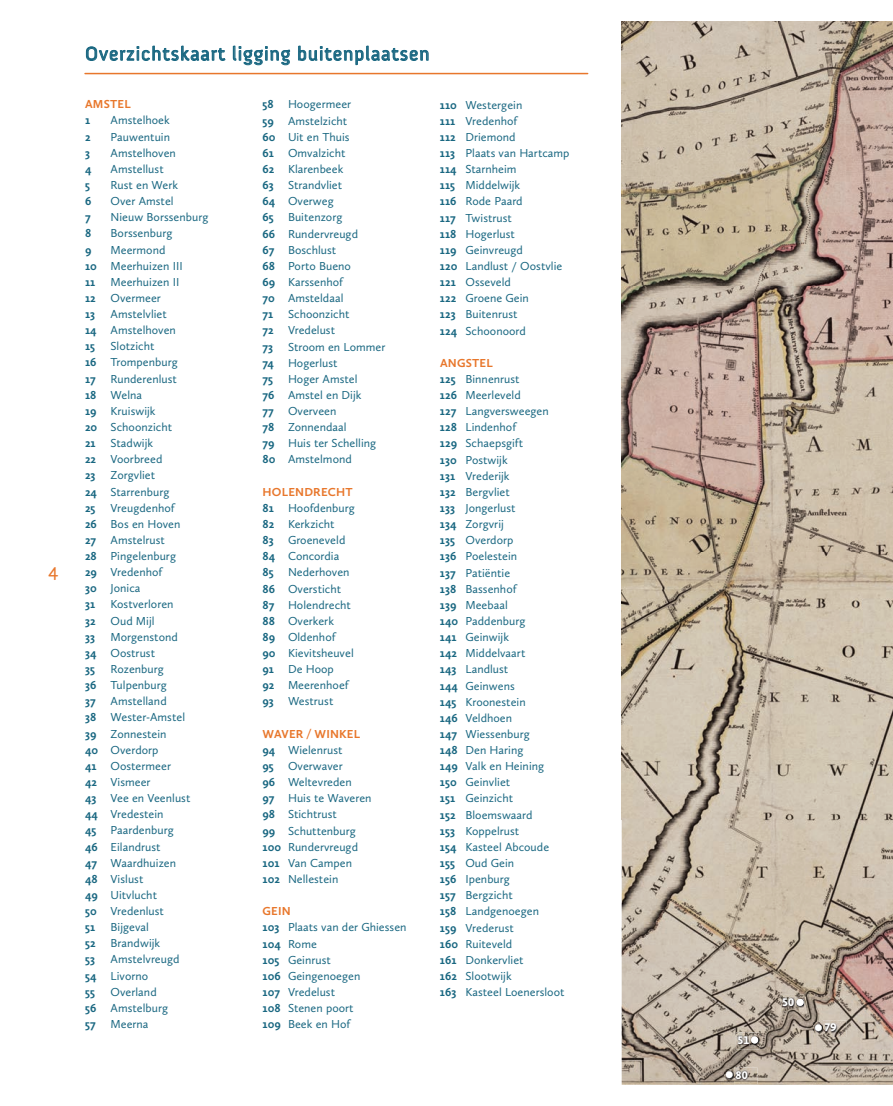
<style>
.page{position:relative;width:893px;height:1106px;background:#fff}
.page>*{position:absolute;margin:0;border:0;box-sizing:border-box;transform-origin:0 0}
.t1{font:19.5px "Anivers";letter-spacing:.05em;color:#196781}
.t2{font:18.75px "Anivers";color:#e8772c}
.t3{font:12px/16.2px "Calluna Sans";letter-spacing:.005em;color:#196781}
.t4{font:700 12px "Calluna Sans";color:#196781}
.t5{font:700 12px "Calluna Sans";letter-spacing:.02em;color:#e8772c}
.t6{font:900 11.55px "Calluna Sans";color:#fff}
.s1{font-weight:700}
.s2{font-weight:700;color:#e8772c}
</style>
<div class="page">
<hr style="left:85px;top:73px;width:503px;height:1px;background:#e8772c">
<img style="left:622px;top:21px;width:271px;height:1063px">
<img style="left:781px;top:994px;width:23px;height:17px">
<svg style="left:795px;top:997px;width:11px;height:11px"></svg>
<img style="left:736px;top:1032px;width:23px;height:17px">
<svg style="left:749px;top:1034px;width:11px;height:11px"></svg>
<img style="left:823px;top:1020px;width:23px;height:17px">
<svg style="left:813px;top:1022px;width:11px;height:11px"></svg>
<img style="left:734px;top:1067px;width:23px;height:17px">
<svg style="left:724px;top:1069px;width:11px;height:11px"></svg>
<h2 class="t2" style="left:48px;top:560px;width:12px">4</h2>
<h1 class="t1" style="left:85px;top:43px;width:346px">Overzichtskaart ligging buitenplaatsen</h1>
<p class="t5" style="left:85px;top:97px;width:47px">AMSTEL</p>
<p class="t4" style="left:85px;top:113px;width:7px">1</p>
<p class="t3" style="left:111px;top:112px;width:61px">Amstelhoek</p>
<p class="t4" style="left:85px;top:129px;width:7px">2</p>
<p class="t3" style="left:111px;top:128px;width:61px">Pauwentuin</p>
<p class="t4" style="left:85px;top:145px;width:6px">3</p>
<p class="t3" style="left:111px;top:144px;width:67px">Amstelhoven</p>
<p class="t4" style="left:85px;top:161px;width:8px">4</p>
<p class="t3" style="left:111px;top:160px;width:55px">Amstellust</p>
<p class="t4" style="left:85px;top:177px;width:6px">5</p>
<p class="t3" style="left:111px;top:177px;width:69px">Rust en Werk</p>
<p class="t4" style="left:85px;top:194px;width:8px">6</p>
<p class="t3" style="left:111px;top:193px;width:65px">Over Amstel</p>
<p class="t4" style="left:85px;top:210px;width:7px">7</p>
<p class="t3" style="left:111px;top:209px;width:99px">Nieuw Borssenburg</p>
<p class="t4" style="left:85px;top:226px;width:8px">8</p>
<p class="t3" style="left:111px;top:225px;width:63px">Borssenburg</p>
<p class="t4" style="left:85px;top:242px;width:8px">9</p>
<p class="t3" style="left:85px;top:241px;width:99px;text-indent:26px">Meermond<br><span class="s1">10</span> Meerhuizen III<br><span class="s1">11</span></p>
<p class="t3" style="left:85px;top:273px;width:96px;text-indent:26px">Meerhuizen II<br><span class="s1">12</span> Overmeer<br><span class="s1">13</span></p>
<p class="t3" style="left:85px;top:306px;width:92px;text-indent:26px">Amstelvliet<br><span class="s1">14</span> Amstelhoven<br><span class="s1">15</span></p>
<p class="t3" style="left:85px;top:338px;width:97px;text-indent:26px">Slotzicht<br><span class="s1">16</span> Trompenburg<br><span class="s1">17</span> Runderenlust<br><span class="s1">18</span> Welna<br><span class="s1">19</span> Kruiswijk<br><span class="s1">20</span> Schoonzicht<br><span class="s1">21</span> Stadwijk<br><span class="s1">22</span> Voorbreed<br><span class="s1">23</span> Zorgvliet<br><span class="s1">24</span> Starrenburg<br><span class="s1">25</span> Vreugdenhof<br><span class="s1">26</span> Bos en Hoven<br><span class="s1">27</span> Amstelrust<br><span class="s1">28</span> Pingelenburg<br><span class="s1">29</span> Vredenhof<br><span class="s1">30</span> Jonica<br><span class="s1">31</span></p>
<p class="t3" style="left:85px;top:596px;width:90px;text-indent:26px">Kostverloren<br><span class="s1">32</span> Oud Mijl<br><span class="s1">33</span></p>
<p class="t3" style="left:85px;top:628px;width:94px;text-indent:26px">Morgenstond<br><span class="s1">34</span> Oostrust<br><span class="s1">35</span></p>
<p class="t3" style="left:85px;top:660px;width:107px;text-indent:26px">Rozenburg<br><span class="s1">36</span> Tulpenburg<br><span class="s1">37</span> Amstelland<br><span class="s1">38</span> Wester-Amstel<br><span class="s1">39</span> Zonnestein<br><span class="s1">40</span> Overdorp<br><span class="s1">41</span> Oostermeer<br><span class="s1">42</span> Vismeer<br><span class="s1">43</span> Vee en Veenlust<br><span class="s1">44</span> Vredestein<br><span class="s1">45</span> Paardenburg<br><span class="s1">46</span> Eilandrust<br><span class="s1">47</span> Waardhuizen<br><span class="s1">48</span> Vislust<br><span class="s1">49</span> Uitvlucht<br><span class="s1">50</span> Vredenlust<br><span class="s1">51</span></p>
<p class="t3" style="left:85px;top:919px;width:77px;text-indent:26px">Bijgeval<br><span class="s1">52</span> Brandwijk<br><span class="s1">53</span></p>
<p class="t3" style="left:85px;top:951px;width:96px;text-indent:26px">Amstelvreugd<br><span class="s1">54</span> Livorno<br><span class="s1">55</span></p>
<p class="t3" style="left:85px;top:983px;width:85px;text-indent:26px">Overland<br><span class="s1">56</span> Amstelburg<br><span class="s1">57</span> Meerna</p>
<p class="t3" style="left:262px;top:96px;width:124px"><span class="s1">58</span> Hoogermeer<br><span class="s1">59</span> Amstelzicht<br><span class="s1">60</span> Uit en Thuis<br><span class="s1">61</span> Omvalzicht<br><span class="s1">62</span> Klarenbeek<br><span class="s1">63</span> Strandvliet<br><span class="s1">64</span> Overweg<br><span class="s1">65</span> Buitenzorg<br><span class="s1">66</span> Rundervreugd<br><span class="s1">67</span> Boschlust<br><span class="s1">68</span> Porto Bueno<br><span class="s1">69</span> Karssenhof<br><span class="s1">70</span> Amsteldaal<br><span class="s1">71</span> Schoonzicht<br><span class="s1">72</span> Vredelust<br><span class="s1">73</span> Stroom en Lommer<br><span class="s1">74</span> Hogerlust<br><span class="s1">75</span> Hoger Amstel<br><span class="s1">76</span> Amstel en Dijk<br><span class="s1">77</span> Overveen<br><span class="s1">78</span> Zonnendaal<br><span class="s1">79</span> Huis ter Schelling<br><span class="s1">80</span> Amstelmond</p>
<p class="t3" style="left:262px;top:483px;width:94px"><span class="s2">HOLENDRECHT<br></span><span class="s1">81</span> Hoofdenburg<br><span class="s1">82</span> Kerkzicht<br><span class="s1">83</span> Groeneveld<br><span class="s1">84</span> Concordia<br><span class="s1">85</span> Nederhoven<br><span class="s1">86</span> Oversticht<br><span class="s1">87</span> Holendrecht<br><span class="s1">88</span> Overkerk<br><span class="s1">89</span> Oldenhof<br><span class="s1">90</span> Kievitsheuvel<br><span class="s1">91</span> De Hoop<br><span class="s1">92</span> Meerenhoef<br><span class="s1">93</span> Westrust</p>
<p class="t3" style="left:262px;top:725px;width:111px"><span class="s2">WAVER / WINKEL<br></span><span class="s1">94</span> Wielenrust<br><span class="s1">95</span> Overwaver<br><span class="s1">96</span> Weltevreden<br><span class="s1">97</span> Huis te Waveren<br><span class="s1">98</span> Stichtrust<br><span class="s1">99</span> Schuttenburg<br><span class="s1">100</span> Rundervreugd<br><span class="s1">101</span> Van Campen<br><span class="s1">102</span> Nellestein</p>
<p class="t3" style="left:262px;top:903px;width:146px"><span class="s2">GEIN<br></span><span class="s1">103</span> Plaats van der Ghiessen<br><span class="s1">104</span> Rome<br><span class="s1">105</span> Geinrust<br><span class="s1">106</span> Geingenoegen<br><span class="s1">107</span> Vredelust<br><span class="s1">108</span> Stenen poort<br><span class="s1">109</span> Beek en Hof</p>
<p class="t3" style="left:440px;top:96px;width:131px"><span class="s1">110</span> Westergein<br><span class="s1">111</span> Vredenhof<br><span class="s1">112</span> Driemond<br><span class="s1">113</span> Plaats van Hartcamp<br><span class="s1">114</span> Starnheim<br><span class="s1">115</span> Middelwijk<br><span class="s1">116</span> Rode Paard<br><span class="s1">117</span> Twistrust<br><span class="s1">118</span> Hogerlust<br><span class="s1">119</span> Geinvreugd<br><span class="s1">120</span> Landlust / Oostvlie<br><span class="s1">121</span> Osseveld<br><span class="s1">122</span> Groene Gein<br><span class="s1">123</span> Buitenrust<br><span class="s1">124</span> Schoonoord</p>
<p class="t3" style="left:440px;top:354px;width:126px"><span class="s2">ANGSTEL<br></span><span class="s1">125</span> Binnenrust<br><span class="s1">126</span> Meerleveld<br><span class="s1">127</span> Langversweegen<br><span class="s1">128</span> Lindenhof<br><span class="s1">129</span> Schaepsgift<br><span class="s1">130</span> Postwijk<br><span class="s1">131</span> Vrederijk<br><span class="s1">132</span> Bergvliet<br><span class="s1">133</span> Jongerlust<br><span class="s1">134</span> Zorgvrij<br><span class="s1">135</span> Overdorp<br><span class="s1">136</span> Poelestein<br><span class="s1">137</span> Patiëntie<br><span class="s1">138</span> Bassenhof<br><span class="s1">139</span> Meebaal<br><span class="s1">140</span> Paddenburg<br><span class="s1">141</span> Geinwijk<br><span class="s1">142</span> Middelvaart<br><span class="s1">143</span> Landlust<br><span class="s1">144</span> Geinwens<br><span class="s1">145</span> Kroonestein<br><span class="s1">146</span> Veldhoen<br><span class="s1">147</span> Wiessenburg<br><span class="s1">148</span> Den Haring<br><span class="s1">149</span> Valk en Heining<br><span class="s1">150</span> Geinvliet<br><span class="s1">151</span> Geinzicht<br><span class="s1">152</span> Bloemswaard<br><span class="s1">153</span> Koppelrust<br><span class="s1">154</span> Kasteel Abcoude<br><span class="s1">155</span> Oud Gein<br><span class="s1">156</span> Ipenburg<br><span class="s1">157</span> Bergzicht<br><span class="s1">158</span> Landgenoegen<br><span class="s1">159</span> Vrederust<br><span class="s1">160</span> Ruiteveld<br><span class="s1">161</span> Donkervliet<br><span class="s1">162</span> Slootwijk<br><span class="s1">163</span> Kasteel Loenersloot</p>
<p class="t6" style="left:737px;top:1032px;width:14px">51</p>
<p class="t6" style="left:736px;top:1067px;width:14px">80</p>
<p class="t6" style="left:782px;top:995px;width:14px">50</p>
<p class="t6" style="left:824px;top:1020px;width:14px">79</p>
</div>
